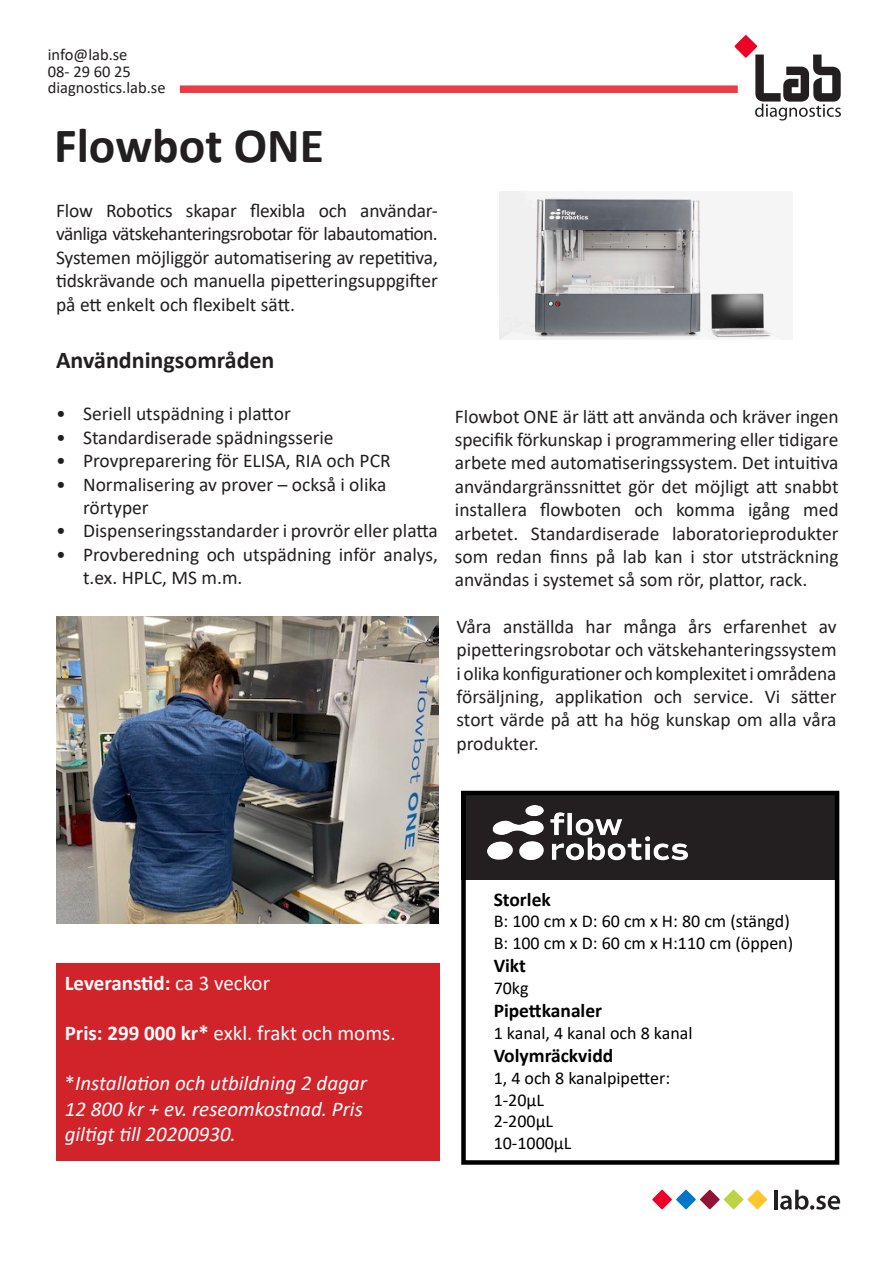
<style>
.page{position:relative;width:893px;height:1263px;background:#fff}
.page>*{position:absolute;margin:0;border:0;box-sizing:border-box;transform-origin:0 0}
.t1{font:700 49.5px "Calibri";color:#231f20}
.t2{font:700 24px "Calibri";color:#231f20}
.t3{font:italic 21px "Calibri";color:#fff}
.t4{font:21px "Calibri";color:#fff}
.t5{font:700 21px "Calibri";color:#fff}
.t6{font:19.5px/23.4px "Calibri";color:#231f20;text-align:justify}
.t7{font:700 19.5px "Calibri";color:#000}
.t8{font:18px "Calibri";color:#000}
.t9{font:16.5px "Calibri";color:#231f20}
.s1{font-weight:400}
.s2{font-weight:700}
.s3{font-style:normal}
</style>
<div class="page">
<svg style="left:735px;top:35px;width:22px;height:23px"></svg>
<svg style="left:755px;top:55px;width:86px;height:66px"></svg>
<svg style="left:700px;top:1190px;width:20px;height:19px"></svg>
<svg style="left:724px;top:1190px;width:19px;height:19px"></svg>
<svg style="left:676px;top:1190px;width:20px;height:19px"></svg>
<svg style="left:747px;top:1190px;width:20px;height:19px"></svg>
<svg style="left:652px;top:1190px;width:20px;height:19px"></svg>
<hr style="left:774px;top:1190px;width:3px;height:19px;background:#231f20">
<svg style="left:780px;top:1190px;width:60px;height:20px"></svg>
<div style="left:180px;top:85px;width:558px;height:8px;background:#ee3a42"></div>
<div style="left:56px;top:963px;width:384px;height:198px;background:#d1232a"></div>
<img style="left:500px;top:191px;width:277px;height:148px">
<div style="left:461px;top:791px;width:377px;height:88px;background:#231f20"></div>
<div style="left:461px;top:791px;width:378px;height:374px;border:4px solid #000"></div>
<img style="left:487px;top:806px;width:201px;height:55px">
<img style="left:57px;top:617px;width:382px;height:306px">
<p class="t9" style="left:48px;top:43px;width:81px">info@lab.se</p>
<p class="t9" style="left:48px;top:60px;width:85px">08- 29 60 25</p>
<p class="t9" style="left:48px;top:76px;width:119px">diagnostics.lab.se</p>
<p class="t1" style="left:54px;top:111px;width:272px">Flowbot ONE</p>
<p class="t6" style="left:56px;top:198px;width:383px">Flow Robotics skapar flexibla och användar&shy;vänliga vätskehanteringsrobotar för labautomation.<br>Systemen möjliggör automatisering av repetitiva, tidskrävande och manuella pipetteringsuppgifter på ett enkelt och flexibelt sätt.</p>
<p class="t2" style="left:56px;top:343px;width:220px">Användningsområden</p>
<p class="t6" style="left:56px;top:402px;width:236px">• Seriell utspädning i plattor</p>
<p class="t6" style="left:56px;top:425px;width:279px">• Standardiserade spädningsserie</p>
<p class="t6" style="left:56px;top:449px;width:336px">• Provpreparering för ELISA, RIA och PCR</p>
<p class="t6" style="left:83px;top:472px;width:305px;text-indent:-27px">• Normalisering av prover – också i olika rörtyper</p>
<p class="t6" style="left:56px;top:519px;width:383px">• Dispenseringsstandarder i provrör eller platta</p>
<p class="t6" style="left:83px;top:542px;width:356px;text-indent:-27px">• Provberedning och utspädning inför analys, t.ex. HPLC, MS m.m.</p>
<p class="t6" style="left:455px;top:404px;width:385px">Flowbot ONE är lätt att använda och kräver ingen specifik förkunskap i programmering eller tidigare arbete med automatiseringssystem. Det intuitiva användargränssnittet gör det möjligt att snabbt installera flowboten och komma igång med arbetet. Standardiserade laboratorieprodukter som redan finns på lab kan i stor utsträckning användas i systemet så som rör, plattor, rack.</p>
<p class="t6" style="left:457px;top:614px;width:381px">Våra anställda har många års erfarenhet av pipetteringsrobotar och vätskehanteringssystem i olika konfigurationer och komplexitet i områdena försäljning, applikation och service. Vi sätter stort värde på att ha hög kunskap om alla våra produkter.</p>
<p class="t5" style="left:65px;top:968px;width:207px">Leveranstid: <span class="s1">ca 3 veckor</span></p>
<p class="t4" style="left:65px;top:1018px;width:332px"><span class="s2">Pris: 299 000 kr*</span> exkl. frakt och moms.</p>
<p class="t3" style="left:65px;top:1069px;width:304px"><span class="s3">*</span>Installation och utbildning 2 dagar</p>
<p class="t3" style="left:65px;top:1094px;width:300px">12 800 kr + ev. reseomkostnad. Pris</p>
<p class="t3" style="left:65px;top:1119px;width:173px">giltigt till 20200930.</p>
<p class="t7" style="left:494px;top:885px;width:59px">Storlek</p>
<p class="t8" style="left:494px;top:909px;width:298px">B: 100 cm x D: 60 cm x H: 80 cm (stängd)</p>
<p class="t8" style="left:494px;top:930px;width:301px">B: 100 cm x D: 60 cm x H:110 cm (öppen)</p>
<p class="t7" style="left:494px;top:952px;width:34px">Vikt</p>
<p class="t8" style="left:494px;top:975px;width:36px">70kg</p>
<p class="t7" style="left:494px;top:997px;width:110px">Pipettkanaler</p>
<p class="t8" style="left:494px;top:1020px;width:200px">1 kanal, 4 kanal och 8 kanal</p>
<p class="t7" style="left:494px;top:1042px;width:121px">Volymräckvidd</p>
<p class="t8" style="left:494px;top:1065px;width:178px">1, 4 och 8 kanalpipetter:</p>
<p class="t8" style="left:494px;top:1087px;width:52px">1-20μL</p>
<p class="t8" style="left:494px;top:1109px;width:61px">2-200μL</p>
<p class="t8" style="left:494px;top:1130px;width:79px">10-1000μL</p>
</div>
